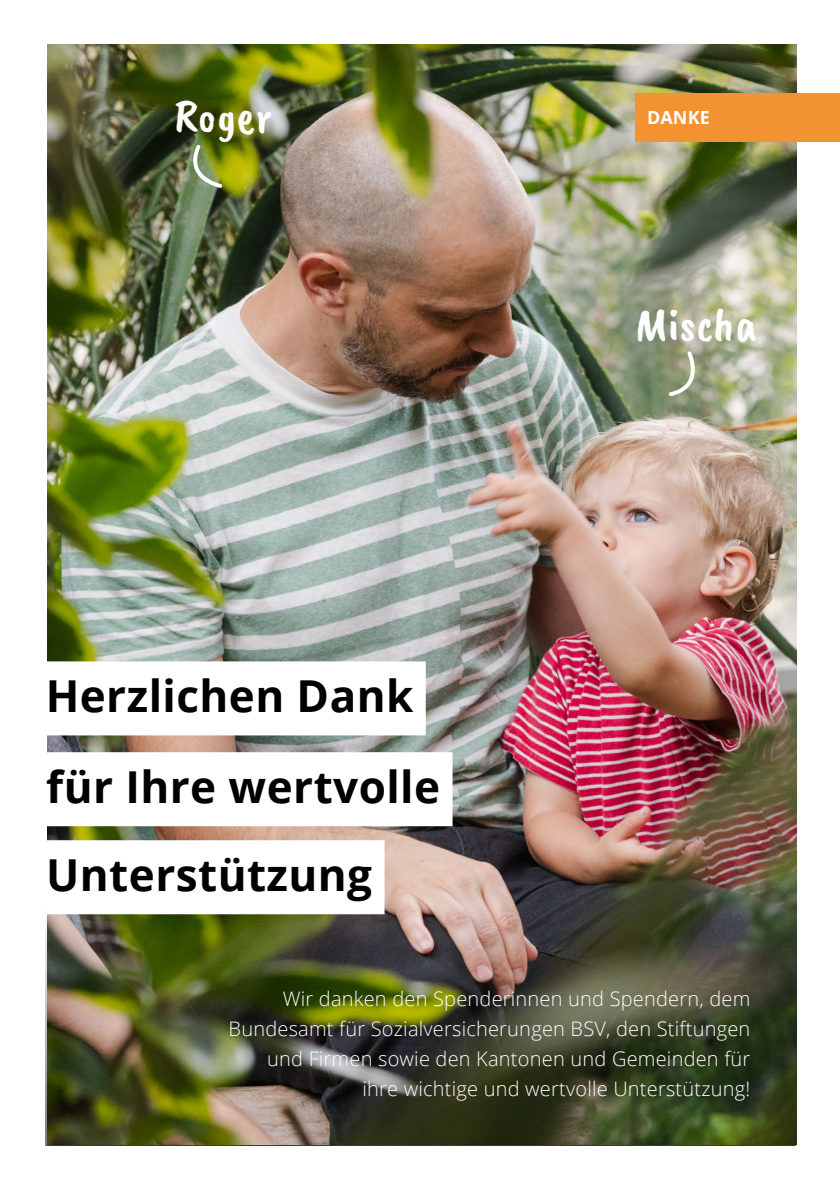
<style>
.page{position:relative;width:840px;height:1191px;background:#fff}
.page>*{position:absolute;margin:0;border:0;box-sizing:border-box;transform-origin:0 0}
.t1{font:48px "Caveat Brush";letter-spacing:.01em;color:#fff}
.t2{font:700 44px/88px "Open Sans";letter-spacing:.01em;color:#000}
.t3{font:300 20px/30px "Open Sans";letter-spacing:.01em;color:#fff;text-align:right}
.t4{font:700 18px "Open Sans";letter-spacing:.005em;color:#fff}
</style>
<div class="page">
<img style="left:47px;top:44px;width:748px;height:1100px">
<div style="left:635px;top:93px;width:204px;height:48px;background:#f39231"></div>
<div style="left:46px;top:752px;width:406px;height:74px;background:#fff"></div>
<div style="left:46px;top:840px;width:338px;height:74px;background:#fff"></div>
<svg style="left:665px;top:349px;width:39px;height:50px;background:#9ba385"></svg>
<svg style="left:184px;top:141px;width:40px;height:49px;background:#819255"></svg>
<div style="left:46px;top:661px;width:379px;height:74px;background:#fff"></div>
<h1 class="t1" style="left:174px;top:88px;width:99px">Roger</h1>
<h2 class="t2" style="left:46px;top:651px;width:369px">Herzlichen Dank</h2>
<h2 class="t2" style="left:46px;top:742px;width:395px">für Ihre wertvolle<br>Unterstützung</h2>
<p class="t4" style="left:646px;top:105px;width:64px">DANKE</p>
<h1 class="t1" style="left:635px;top:297px;width:123px">Mischa</h1>
<p class="t3" style="left:228px;top:983px;width:523px">Wir danken den Spenderinnen und Spendern, dem Bundesamt für Sozialversicherungen BSV, den Stiftungen und Firmen sowie den Kantonen und Gemeinden für ihre wichtige und wertvolle Unterstützung!</p>
</div>
